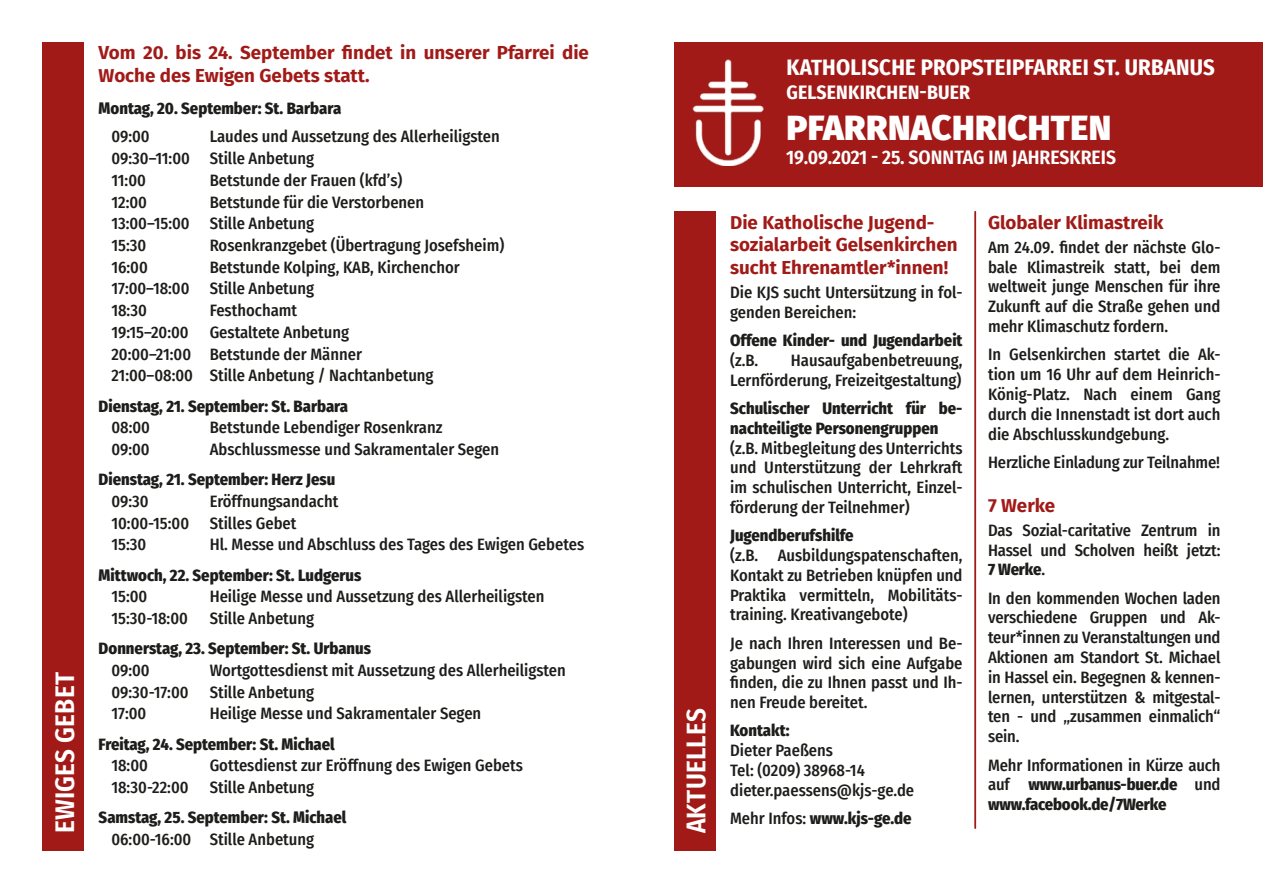
<style>
.page{position:relative;width:1263px;height:893px;background:#fff}
.page>*{position:absolute;margin:0;border:0;box-sizing:border-box;transform-origin:0 0}
.t1{font:900 34.5px "Fira Sans";letter-spacing:.01em;color:#fff}
.t2{font:600 27px "Fira Sans Condensed";letter-spacing:.01em;color:#fff}
.t3{font:700 22.5px "Fira Sans Condensed";letter-spacing:.01em;color:#fff}
.t4{font:600 19.5px "Fira Sans Condensed";color:#fff}
.t5{font:700 19.5px "Fira Sans Condensed";letter-spacing:.01em;color:#fff}
.t6{font:700 18.75px/22.5px "Fira Sans";color:#a11a17}
.t7{font:500 16.5px/19.8px "Fira Sans Condensed";color:#1d1d1b}
.t8{font:800 16.5px/19.8px "Fira Sans Condensed";color:#1d1d1b}
.s1{font-weight:500}
.s2{font-weight:800}
</style>
<div class="page">
<div style="left:674px;top:42px;width:589px;height:145px;background:#a11a17"></div>
<img style="left:692px;top:59px;width:72px;height:106px">
<div style="left:674px;top:211px;width:42px;height:639px;background:#a11a17"></div>
<hr style="left:974px;top:211px;width:2px;height:617px;background:#a11a17">
<div style="left:43px;top:42px;width:41px;height:808px;background:#a11a17"></div>
<h2 class="t2" style="left:43px;top:833px;width:163px;rotate:-90deg">EWIGES GEBET</h2>
<p class="t6" style="left:99px;top:40px;width:492px">Vom 20. bis 24. September findet in unserer Pfarrei die<br>Woche des Ewigen Gebets statt.</p>
<p class="t8" style="left:99px;top:97px;width:244px">Montag, 20. September: St. Barbara</p>
<p class="t7" style="left:111px;top:126px;width:40px">09:00</p>
<p class="t7" style="left:111px;top:125px;width:390px;line-height:21.8px;text-indent:98px">Laudes und Aussetzung des Allerheiligsten<br>09:30–11:00 Stille Anbetung<br>11:00</p>
<p class="t7" style="left:210px;top:169px;width:194px">Betstunde der Frauen (kfd’s)</p>
<p class="t7" style="left:111px;top:190px;width:314px;line-height:21.8px;text-indent:98px">Betstunde für die Verstorbenen<br>13:00–15:00 Stille Anbetung<br>15:30</p>
<p class="t7" style="left:111px;top:191px;width:37px">12:00</p>
<p class="t7" style="left:210px;top:235px;width:296px">Rosenkranzgebet (Übertragung Josefsheim)</p>
<p class="t7" style="left:111px;top:255px;width:350px;line-height:21.8px;text-indent:98px">Betstunde Kolping, KAB, Kirchenchor<br>17:00–18:00 Stille Anbetung<br>18:30</p>
<p class="t7" style="left:111px;top:256px;width:38px">16:00</p>
<p class="t7" style="left:210px;top:300px;width:89px">Festhochamt</p>
<p class="t7" style="left:111px;top:320px;width:324px;line-height:21.8px;text-indent:98px">Gestaltete Anbetung<br>20:00–21:00 Betstunde der Männer<br>21:00–08:00 Stille Anbetung / Nachtanbetung</p>
<p class="t8" style="left:99px;top:395px;width:251px">Dienstag, 21. September: St. Barbara</p>
<p class="t7" style="left:111px;top:417px;width:40px">08:00</p>
<p class="t7" style="left:210px;top:417px;width:234px">Betstunde Lebendiger Rosenkranz</p>
<p class="t7" style="left:111px;top:438px;width:40px">09:00</p>
<p class="t7" style="left:210px;top:438px;width:291px">Abschlussmesse und Sakramentaler Segen</p>
<p class="t8" style="left:99px;top:468px;width:238px">Dienstag, 21. September: Herz Jesu</p>
<p class="t7" style="left:111px;top:490px;width:39px">09:30</p>
<p class="t7" style="left:111px;top:321px;width:79px">19:15–20:00</p>
<p class="t7" style="left:111px;top:489px;width:228px;line-height:21.8px;text-indent:98px">Eröffnungsandacht<br>10:00-15:00 Stilles Gebet<br>15:30</p>
<p class="t7" style="left:210px;top:534px;width:376px">Hl. Messe und Abschluss des Tages des Ewigen Gebetes</p>
<p class="t8" style="left:99px;top:564px;width:264px">Mittwoch, 22. September: St. Ludgerus</p>
<p class="t7" style="left:111px;top:586px;width:37px">15:00</p>
<p class="t7" style="left:210px;top:586px;width:336px">Heilige Messe und Aussetzung des Allerheiligsten</p>
<p class="t7" style="left:111px;top:607px;width:78px">15:30-18:00</p>
<p class="t7" style="left:210px;top:607px;width:106px">Stille Anbetung</p>
<p class="t8" style="left:99px;top:637px;width:274px">Donnerstag, 23. September: St. Urbanus</p>
<p class="t7" style="left:111px;top:659px;width:40px">09:00</p>
<p class="t7" style="left:210px;top:659px;width:358px">Wortgottesdienst mit Aussetzung des Allerheiligsten</p>
<p class="t7" style="left:111px;top:681px;width:79px">09:30-17:00</p>
<p class="t7" style="left:210px;top:681px;width:106px">Stille Anbetung</p>
<p class="t7" style="left:111px;top:703px;width:36px">17:00</p>
<p class="t7" style="left:210px;top:703px;width:273px">Heilige Messe und Sakramentaler Segen</p>
<p class="t8" style="left:99px;top:733px;width:238px">Freitag, 24. September: St. Michael</p>
<p class="t7" style="left:111px;top:755px;width:38px">18:00</p>
<p class="t7" style="left:210px;top:755px;width:315px">Gottesdienst zur Eröffnung des Ewigen Gebets</p>
<p class="t7" style="left:111px;top:776px;width:79px">18:30-22:00</p>
<p class="t7" style="left:210px;top:776px;width:106px">Stille Anbetung</p>
<p class="t8" style="left:99px;top:806px;width:249px">Samstag, 25. September: St. Michael</p>
<p class="t7" style="left:111px;top:828px;width:204px">06:00-16:00 Stille Anbetung</p>
<h2 class="t2" style="left:674px;top:833px;width:127px;rotate:-90deg">AKTUELLES</h2>
<h3 class="t3" style="left:786px;top:49px;width:430px">KATHOLISCHE PROPSTEIPFARREI ST. URBANUS</h3>
<p class="t5" style="left:786px;top:76px;width:185px">GELSENKIRCHEN-BUER</p>
<h1 class="t1" style="left:786px;top:97px;width:326px">PFARRNACHRICHTEN</h1>
<p class="t4" style="left:786px;top:141px;width:331px">19.09.2021 - 25. SONNTAG IM JAHRESKREIS</p>
<p class="t6" style="left:730px;top:210px;width:229px">Die Katholische Jugend&shy;sozialarbeit Gelsenkirchen sucht Ehrenamtler*innen!</p>
<p class="t7" style="left:730px;top:281px;width:234px">Die KJS sucht Untersützung in fol&shy;genden Bereichen:</p>
<p class="t8" style="left:730px;top:329px;width:234px">Offene Kinder- und Jugendarbeit</p>
<p class="t7" style="left:730px;top:349px;width:30px">(z.B.</p>
<p class="t7" style="left:730px;top:349px;width:234px;text-align:right">Hausaufgabenbetreuung,<br>Lernförderung, Freizeitgestaltung)</p>
<p class="t8" style="left:730px;top:397px;width:234px">Schulischer Unterricht für be&shy;nachteiligte Personengruppen</p>
<p class="t7" style="left:730px;top:437px;width:234px;text-align:justify">(z.B. Mitbegleitung des Unterrichts und Unterstützung der Lehrkraft im schulischen Unterricht, Einzel&shy;förderung der Teilnehmer)</p>
<p class="t8" style="left:730px;top:524px;width:125px">Jugendberufshilfe</p>
<p class="t7" style="left:730px;top:545px;width:234px;text-align:justify">(z.B. Ausbildungspatenschaften, Kontakt zu Betrieben knüpfen und Praktika vermitteln, Mobilitäts&shy;training. Kreativangebote)</p>
<p class="t7" style="left:730px;top:632px;width:234px;text-align:justify">Je nach Ihren Interessen und Be&shy;gabungen wird sich eine Aufgabe finden, die zu Ihnen passt und Ih&shy;nen Freude bereitet.</p>
<p class="t8" style="left:730px;top:719px;width:61px">Kontakt:</p>
<p class="t7" style="left:730px;top:740px;width:186px">Dieter Paeßens<br>Tel: (0209) 38968-14 dieter.paessens@kjs-ge.de</p>
<p class="t8" style="left:730px;top:807px;width:183px"><span class="s1">Mehr Infos:</span> www.kjs-ge.de</p>
<p class="t6" style="left:988px;top:210px;width:177px">Globaler Klimastreik</p>
<p class="t7" style="left:988px;top:236px;width:234px;text-align:justify">Am 24.09. findet der nächste Glo&shy;bale Klimastreik statt, bei dem weltweit junge Menschen für ihre Zukunft auf die Straße gehen und mehr Klimaschutz fordern.</p>
<p class="t7" style="left:988px;top:344px;width:234px;text-align:justify">In Gelsenkirchen startet die Ak&shy;tion um 16 Uhr auf dem Heinrich-König-Platz. Nach einem Gang durch die Innenstadt ist dort auch die Abschlusskundgebung.</p>
<p class="t7" style="left:988px;top:451px;width:233px">Herzliche Einladung zur Teilnahme!</p>
<p class="t6" style="left:988px;top:493px;width:69px">7 Werke</p>
<p class="t7" style="left:988px;top:519px;width:234px;text-align:justify">Das Sozial-caritative Zentrum in Hassel und Scholven heißt jetzt:<br><span class="s2">7 Werke</span>.</p>
<p class="t7" style="left:988px;top:587px;width:234px;text-align:justify">In den kommenden Wochen laden verschiedene Gruppen und Ak&shy;teur*innen zu Veranstaltungen und Aktionen am Standort St. Michael in Hassel ein. Begegnen &amp; kennen&shy;lernen, unterstützen &amp; mitgestal&shy;ten - und „zusammen einmalich“ sein.</p>
<p class="t8" style="left:988px;top:754px;width:234px;text-align:justify"><span class="s1">Mehr Informationen in Kürze auch auf</span> www.urbanus-buer.de <span class="s1">und </span>www.facebook.de/7Werke</p>
</div>
